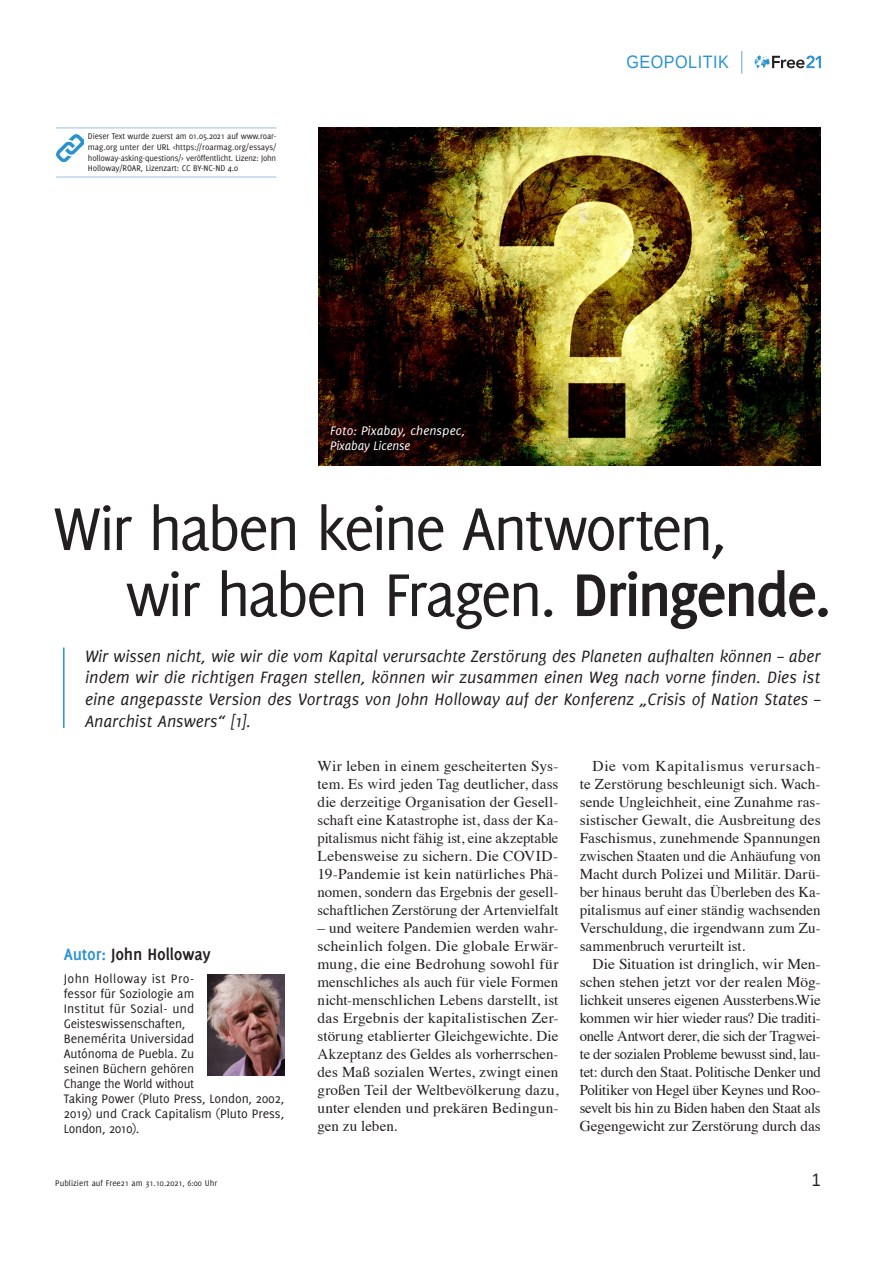
<style>
.page{position:relative;width:893px;height:1263px;background:#fff}
.page>*{position:absolute;margin:0;border:0;box-sizing:border-box;transform-origin:0 0}
.t1{font:66px/66px "Delicious";letter-spacing:-.045em;color:#231f20}
.t2{font:italic 18px/21.6px "Delicious";color:#231f20;text-align:justify}
.t3{font:700 18px "Delicious";letter-spacing:-.01em;color:#231f20}
.t4{font:18px "Liberation Sans";letter-spacing:.03em;color:#2a92d0;scale:.9 1}
.t5{font:18px "Liberation Sans";color:#231f20;scale:.9 1}
.t6{font:15px/18px "Times";color:#231f20;text-align:justify}
.t7{font:13.5px/15px "Delicious";letter-spacing:-.01em;color:#231f20}
.t8{font:italic 13.5px/15.1px "Delicious";letter-spacing:-.005em;color:#fff}
.t9{font:9px/10.8px "Delicious";letter-spacing:-.01em;color:#231f20;text-align:justify}
.s1{font-weight:700}
.s2{color:#2a92d0}
</style>
<div class="page">
<svg style="left:755px;top:55px;width:66px;height:13px"></svg>
<svg style="left:741px;top:51px;width:1px;height:23px"></svg>
<hr style="left:63px;top:647px;width:2px;height:81px;background:#2a92d0">
<img style="left:319px;top:128px;width:502px;height:337px">
<img style="left:207px;top:975px;width:78px;height:100px">
<hr style="left:56px;top:128px;width:220px;height:1px;background:#9abfe5">
<hr style="left:56px;top:177px;width:220px;height:1px;background:#9abfe5">
<img style="left:56px;top:134px;width:28px;height:28px">
<p class="t9" style="left:88px;top:130px;width:190px">Dieser Text wurde zuerst am 01.05.2021 auf www.roar&shy;mag.org unter der URL &lt;https://roarmag.org/essays/ holloway-asking-questions/&gt; veröffentlicht. Lizenz: John Holloway/ROAR, Lizenzart: CC BY-NC-ND 4.0</p>
<p class="t8" style="left:330px;top:423px;width:137px">Foto: Pixabay, chenspec,<br>Pixabay License</p>
<p class="t4" style="left:626px;top:51px;width:115px">GEOPOLITIK</p>
<h1 class="t1" style="left:126px;top:495px;width:707px;text-indent:-72px">Wir haben keine Antworten,<br>wir haben Fragen. <span class="s1">Dringende.</span></h1>
<p class="t2" style="left:85px;top:645px;width:737px">Wir wissen nicht, wie wir die vom Kapital verursachte Zerstörung des Planeten aufhalten können – aber indem wir die richtigen Fragen stellen, können wir zusammen einen Weg nach vorne finden. Dies ist eine angepasste Version des Vortrags von John Holloway auf der Konferenz „Crisis of Nation States – Anarchist Answers“ [1].</p>
<p class="t3" style="left:64px;top:943px;width:149px"><span class="s2">Autor:</span> John Holloway</p>
<p class="t7" style="left:64px;top:971px;width:222px">John Holloway ist Pro-<br>fessor für Soziologie am<br>Institut für Sozial- und<br>Geisteswissenschaften,<br>Benemérita Universidad<br>Autónoma de Puebla. Zu<br>seinen Büchern gehören<br>Change the World without<br>Taking Power (Pluto Press, London, 2002,<br>2019) und Crack Capitalism (Pluto Press,<br>London, 2010).</p>
<p class="t6" style="left:317px;top:756px;width:242px">Wir leben in einem gescheiterten Sys&shy;tem. Es wird jeden Tag deutlicher, dass die derzeitige Organisation der Gesell&shy;schaft eine Katastrophe ist, dass der Ka&shy;pitalismus nicht fähig ist, eine akzeptable Lebensweise zu sichern. Die COVID-19-Pandemie ist kein natürliches Phä&shy;nomen, sondern das Ergebnis der gesell&shy;schaftlichen Zerstörung der Artenvielfalt</p>
<p class="t6" style="left:317px;top:918px;width:242px">– und weitere Pandemien werden wahr&shy;scheinlich folgen. Die globale Erwär&shy;mung, die eine Bedrohung sowohl für menschliches als auch für viele Formen nicht-menschlichen Lebens darstellt, ist das Ergebnis der kapitalistischen Zer&shy;störung etablierter Gleichgewichte. Die Akzeptanz des Geldes als vorherrschen&shy;des Maß sozialen Wertes, zwingt einen großen Teil der Weltbevölkerung dazu, unter elenden und prekären Bedingun&shy;gen zu leben.</p>
<p class="t6" style="left:580px;top:756px;width:242px;text-indent:13px">Die vom Kapitalismus verursach&shy;te Zerstörung beschleunigt sich. Wach&shy;sende Ungleichheit, eine Zunahme ras&shy;sistischer Gewalt, die Ausbreitung des Faschismus, zunehmende Spannungen zwischen Staaten und die Anhäufung von Macht durch Polizei und Militär. Darü&shy;ber hinaus beruht das Überleben des Ka&shy;pitalismus auf einer ständig wachsenden Verschuldung, die irgendwann zum Zu&shy;sammenbruch verurteilt ist.</p>
<p class="t6" style="left:580px;top:954px;width:242px;text-indent:13px">Die Situation ist dringlich, wir Men&shy;schen stehen jetzt vor der realen Mög&shy;lichkeit unseres eigenen Aussterbens.Wie kommen wir hier wieder raus? Die traditi&shy;onelle Antwort derer, die sich der Tragwei&shy;te der sozialen Probleme bewusst sind, lau&shy;tet: durch den Staat. Politische Denker und Politiker von Hegel über Keynes und Roo&shy;sevelt bis hin zu Biden haben den Staat als Gegengewicht zur Zerstörung durch das</p>
<p class="t9" style="left:55px;top:1177px;width:163px">Publiziert auf Free21 am 31.10.2021, 6:00 Uhr</p>
<p class="t5" style="left:812px;top:1168px;width:12px">1</p>
</div>
